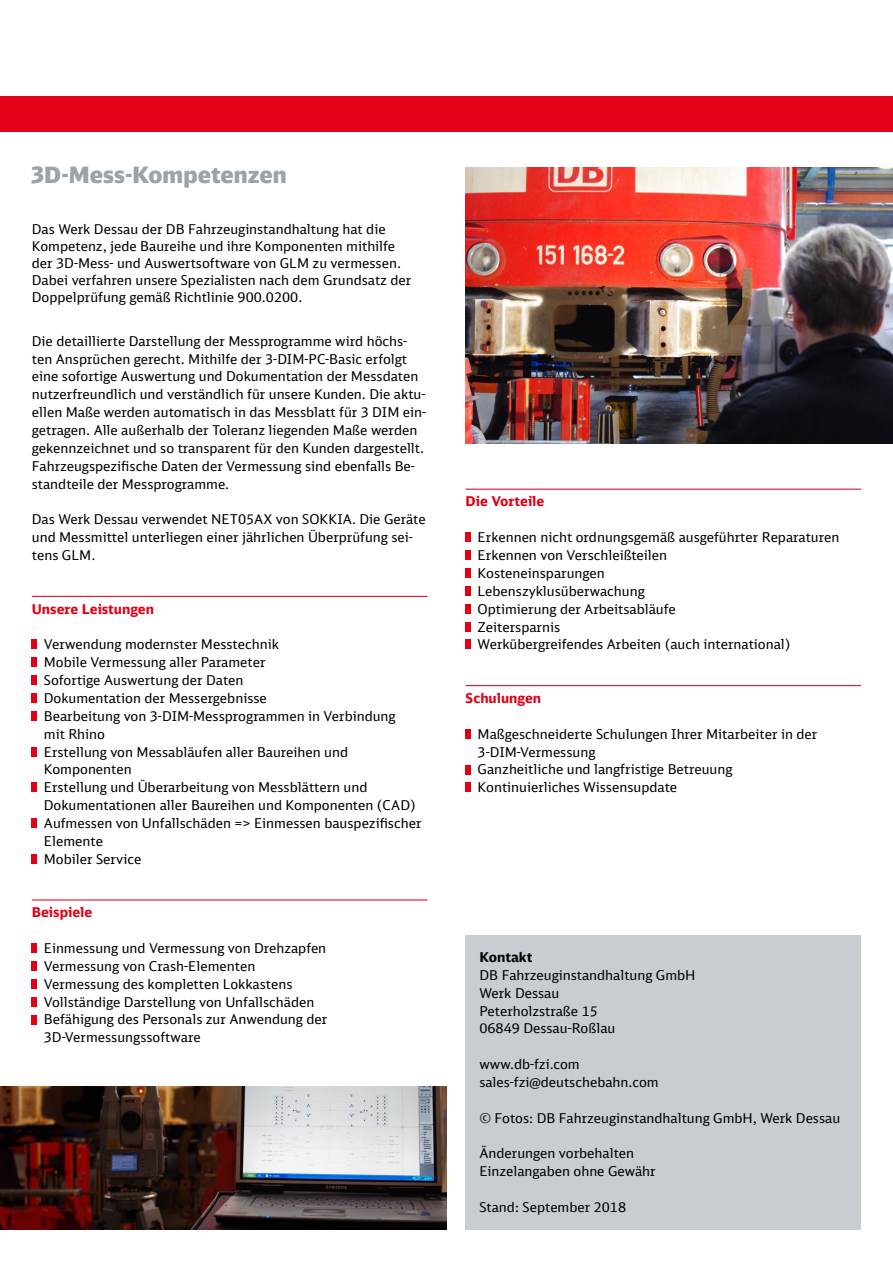
<style>
.page{position:relative;width:893px;height:1263px;background:#fff}
.page>*{position:absolute;margin:0;border:0;box-sizing:border-box;transform-origin:0 0}
.t1{font:900 22.5px "DB Head";letter-spacing:.005em;color:#99a3a8}
.t2{font:13.5px/17.9px "DB Sans";color:#000}
.t3{font:700 13.5px "DB Sans";color:#e20015}
.t4{font:700 13.5px "DB Sans";color:#000}
</style>
<div class="page">
<hr style="left:32px;top:596px;width:395px;height:1px;background:#e20015">
<hr style="left:32px;top:899px;width:395px;height:1px;background:#e20015">
<div style="left:32px;top:640px;width:5px;height:9px;background:#e20015"></div>
<div style="left:32px;top:657px;width:5px;height:10px;background:#e20015"></div>
<div style="left:32px;top:675px;width:5px;height:10px;background:#e20015"></div>
<div style="left:32px;top:693px;width:5px;height:10px;background:#e20015"></div>
<div style="left:32px;top:711px;width:5px;height:10px;background:#e20015"></div>
<div style="left:32px;top:747px;width:5px;height:9px;background:#e20015"></div>
<div style="left:32px;top:782px;width:5px;height:10px;background:#e20015"></div>
<div style="left:32px;top:818px;width:5px;height:10px;background:#e20015"></div>
<div style="left:32px;top:854px;width:5px;height:10px;background:#e20015"></div>
<div style="left:32px;top:943px;width:5px;height:10px;background:#e20015"></div>
<div style="left:32px;top:961px;width:5px;height:10px;background:#e20015"></div>
<div style="left:32px;top:979px;width:5px;height:10px;background:#e20015"></div>
<div style="left:32px;top:997px;width:5px;height:9px;background:#e20015"></div>
<div style="left:32px;top:1015px;width:5px;height:9px;background:#e20015"></div>
<hr style="left:466px;top:489px;width:395px;height:1px;background:#e20015">
<hr style="left:466px;top:685px;width:395px;height:1px;background:#e20015">
<div style="left:466px;top:532px;width:5px;height:10px;background:#e20015"></div>
<div style="left:466px;top:550px;width:5px;height:10px;background:#e20015"></div>
<div style="left:466px;top:568px;width:5px;height:10px;background:#e20015"></div>
<div style="left:466px;top:586px;width:5px;height:10px;background:#e20015"></div>
<div style="left:466px;top:604px;width:5px;height:10px;background:#e20015"></div>
<div style="left:466px;top:622px;width:5px;height:9px;background:#e20015"></div>
<div style="left:466px;top:640px;width:5px;height:9px;background:#e20015"></div>
<div style="left:466px;top:729px;width:5px;height:10px;background:#e20015"></div>
<div style="left:466px;top:765px;width:5px;height:9px;background:#e20015"></div>
<div style="left:466px;top:782px;width:5px;height:10px;background:#e20015"></div>
<div style="left:466px;top:935px;width:395px;height:295px;background:#c7cdd0"></div>
<div style="left:0;top:96px;width:893px;height:35px;background:#e20015"></div>
<img style="left:466px;top:167px;width:427px;height:277px">
<img style="left:0;top:1087px;width:446px;height:143px">
<h1 class="t1" style="left:32px;top:161px;width:256px">3D-Mess-Kompetenzen</h1>
<p class="t2" style="left:32px;top:221px;width:381px;line-height:16.8px">Das Werk Dessau der DB Fahrzeuginstandhaltung hat die Kompetenz, jede Baureihe und ihre Komponenten mithilfe der 3D-Mess- und Auswertsoftware von GLM zu vermessen.<br>Dabei verfahren unsere Spezialisten nach dem Grundsatz der Doppelprüfung gemäß Richtlinie 900.0200.</p>
<p class="t2" style="left:32px;top:332px;width:396px">Die detaillierte Darstellung der Messprogramme wird höchs&shy;ten Ansprüchen gerecht. Mithilfe der 3-DIM-PC-Basic erfolgt eine sofortige Auswertung und Dokumentation der Messdaten nutzerfreundlich und verständlich für unsere Kunden. Die aktu&shy;ellen Maße werden automatisch in das Messblatt für 3 DIM ein&shy;getragen. Alle außerhalb der Toleranz liegenden Maße werden gekennzeichnet und so transparent für den Kunden dargestellt.<br>Fahrzeugspezifische Daten der Vermessung sind ebenfalls Be&shy;standteile der Messprogramme.</p>
<p class="t2" style="left:32px;top:510px;width:395px">Das Werk Dessau verwendet NET05AX von SOKKIA. Die Geräte und Messmittel unterliegen einer jährlichen Überprüfung sei&shy;tens GLM.</p>
<p class="t3" style="left:32px;top:600px;width:124px">Unsere Leistungen</p>
<p class="t2" style="left:44px;top:635px;width:379px">Verwendung modernster Messtechnik<br>Mobile Vermessung aller Parameter<br>Sofortige Auswertung der Daten<br>Dokumentation der Messergebnisse<br>Bearbeitung von 3-DIM-Messprogrammen in Verbindung<br>mit Rhino<br>Erstellung von Messabläufen aller Baureihen und Komponenten<br>Erstellung und Überarbeitung von Messblättern und Dokumentationen aller Baureihen und Komponenten (CAD)<br>Aufmessen von Unfallschäden =&gt; Einmessen bauspezifischer Elemente<br>Mobiler Service</p>
<p class="t3" style="left:32px;top:904px;width:62px">Beispiele</p>
<p class="t2" style="left:44px;top:939px;width:285px">Einmessung und Vermessung von Drehzapfen Vermessung von Crash-Elementen Vermessung des kompletten Lokkastens Vollständige Darstellung von Unfallschäden Befähigung des Personals zur Anwendung der 3D-Vermessungssoftware</p>
<p class="t3" style="left:466px;top:493px;width:80px">Die Vorteile</p>
<p class="t2" style="left:478px;top:528px;width:363px">Erkennen nicht ordnungsgemäß ausgeführter Reparaturen Erkennen von Verschleißteilen<br>Kosteneinsparungen<br>Lebenszyklusüberwachung<br>Optimierung der Arbeitsabläufe<br>Zeitersparnis<br>Werkübergreifendes Arbeiten (auch international)</p>
<p class="t3" style="left:466px;top:689px;width:77px">Schulungen</p>
<p class="t2" style="left:478px;top:725px;width:341px">Maßgeschneiderte Schulungen Ihrer Mitarbeiter in der 3-DIM-Vermessung<br>Ganzheitliche und langfristige Betreuung Kontinuierliches Wissensupdate</p>
<p class="t4" style="left:479px;top:948px;width:54px">Kontakt</p>
<p class="t2" style="left:479px;top:966px;width:218px">DB Fahrzeuginstandhaltung GmbH<br>Werk Dessau<br>Peterholzstraße 15<br>06849 Dessau-Roßlau</p>
<p class="t2" style="left:479px;top:1055px;width:181px">www.db-fzi.com sales-fzi@deutschebahn.com</p>
<p class="t2" style="left:479px;top:1109px;width:362px">© Fotos: DB Fahrzeuginstandhaltung GmbH, Werk Dessau</p>
<p class="t2" style="left:479px;top:1144px;width:178px">Änderungen vorbehalten<br>Einzelangaben ohne Gewähr</p>
<p class="t2" style="left:479px;top:1198px;width:148px">Stand: September 2018</p>
</div>
